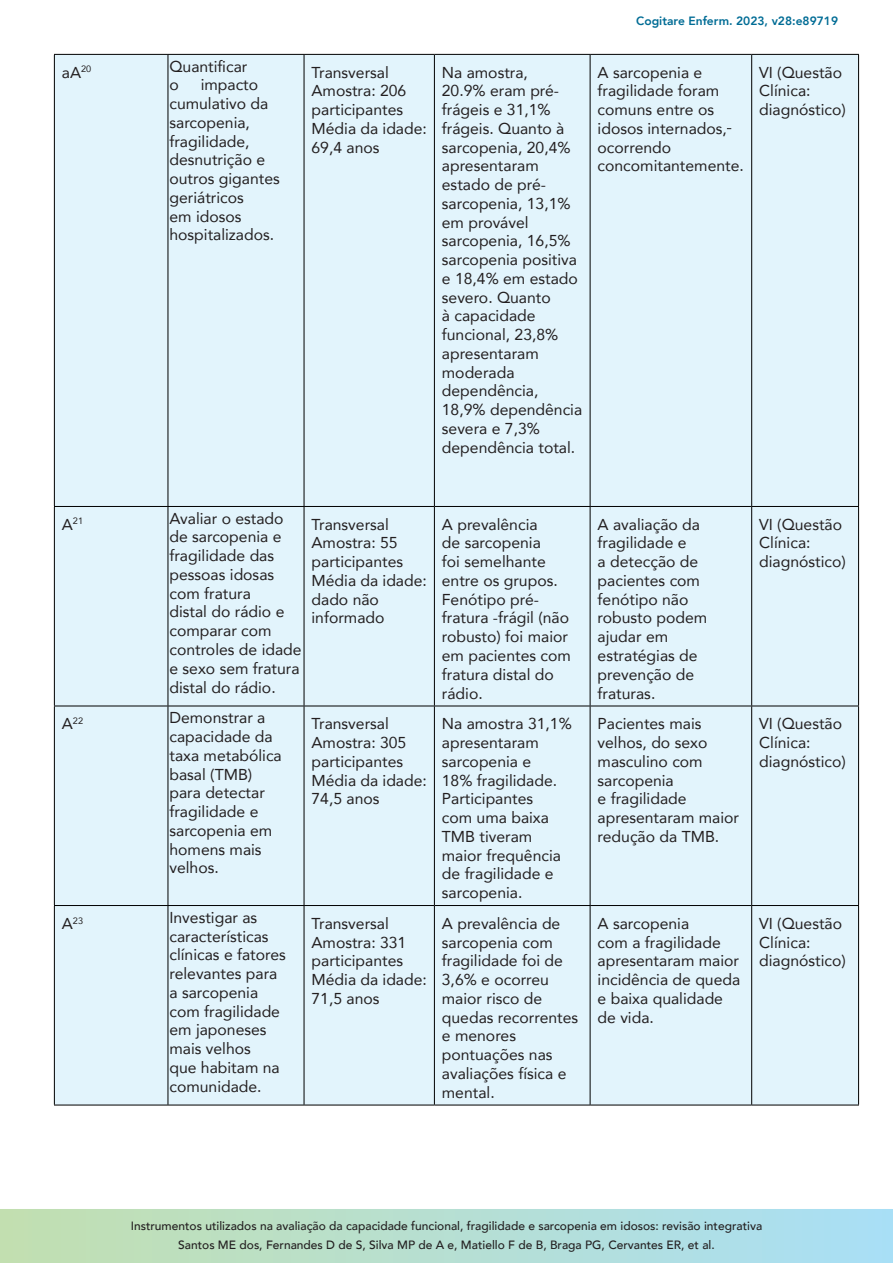
<style>
.page{position:relative;width:893px;height:1263px;background:#fff}
.page>*{position:absolute;margin:0;border:0;box-sizing:border-box;transform-origin:0 0}
.t1{font:15.75px/18.8px "Avenir";color:#231f20}
.t2{font:500 12px/18.6px "Avenir";color:#231f20;text-align:center}
.t3{font:800 12px "Avenir";color:#006c95}
.t4{font:9.15px "Avenir";color:#231f20}
.s1{font-size:15.75px}
</style>
<div class="page">
<svg style="left:0;top:1209px;width:893px;height:54px;background:#b6dfd2"></svg>
<div style="left:55px;top:55px;width:803px;height:1050px;background:#e2f4fc"></div>
<hr style="left:54px;top:54px;width:114px;height:1px;background:#000">
<hr style="left:54px;top:55px;width:1px;height:451px;background:#000">
<hr style="left:168px;top:54px;width:136px;height:1px;background:#000">
<hr style="left:168px;top:55px;width:1px;height:451px;background:#000">
<hr style="left:304px;top:54px;width:130px;height:1px;background:#000">
<hr style="left:304px;top:55px;width:1px;height:451px;background:#000">
<hr style="left:434px;top:54px;width:156px;height:1px;background:#000">
<hr style="left:434px;top:55px;width:1px;height:451px;background:#000">
<hr style="left:590px;top:54px;width:162px;height:1px;background:#000">
<hr style="left:590px;top:55px;width:1px;height:451px;background:#000">
<hr style="left:752px;top:54px;width:107px;height:1px;background:#000">
<hr style="left:751px;top:55px;width:1px;height:451px;background:#000">
<hr style="left:858px;top:55px;width:1px;height:451px;background:#000">
<hr style="left:54px;top:506px;width:114px;height:1px;background:#000">
<hr style="left:54px;top:507px;width:1px;height:199px;background:#000">
<hr style="left:168px;top:506px;width:136px;height:1px;background:#000">
<hr style="left:168px;top:507px;width:1px;height:199px;background:#000">
<hr style="left:304px;top:506px;width:130px;height:1px;background:#000">
<hr style="left:304px;top:507px;width:1px;height:199px;background:#000">
<hr style="left:434px;top:506px;width:156px;height:1px;background:#000">
<hr style="left:434px;top:507px;width:1px;height:199px;background:#000">
<hr style="left:590px;top:506px;width:162px;height:1px;background:#000">
<hr style="left:590px;top:507px;width:1px;height:199px;background:#000">
<hr style="left:752px;top:506px;width:107px;height:1px;background:#000">
<hr style="left:751px;top:507px;width:1px;height:199px;background:#000">
<hr style="left:858px;top:507px;width:1px;height:199px;background:#000">
<hr style="left:54px;top:706px;width:114px;height:1px;background:#000">
<hr style="left:54px;top:706px;width:1px;height:199px;background:#000">
<hr style="left:168px;top:706px;width:136px;height:1px;background:#000">
<hr style="left:168px;top:706px;width:1px;height:199px;background:#000">
<hr style="left:304px;top:706px;width:130px;height:1px;background:#000">
<hr style="left:304px;top:706px;width:1px;height:199px;background:#000">
<hr style="left:434px;top:706px;width:156px;height:1px;background:#000">
<hr style="left:434px;top:706px;width:1px;height:199px;background:#000">
<hr style="left:590px;top:706px;width:162px;height:1px;background:#000">
<hr style="left:590px;top:706px;width:1px;height:199px;background:#000">
<hr style="left:752px;top:706px;width:107px;height:1px;background:#000">
<hr style="left:751px;top:706px;width:1px;height:199px;background:#000">
<hr style="left:858px;top:706px;width:1px;height:199px;background:#000">
<hr style="left:54px;top:905px;width:114px;height:1px;background:#000">
<hr style="left:54px;top:906px;width:1px;height:199px;background:#000">
<hr style="left:168px;top:905px;width:136px;height:1px;background:#000">
<hr style="left:168px;top:906px;width:1px;height:199px;background:#000">
<hr style="left:304px;top:905px;width:130px;height:1px;background:#000">
<hr style="left:304px;top:906px;width:1px;height:199px;background:#000">
<hr style="left:434px;top:905px;width:156px;height:1px;background:#000">
<hr style="left:434px;top:906px;width:1px;height:199px;background:#000">
<hr style="left:590px;top:905px;width:162px;height:1px;background:#000">
<hr style="left:590px;top:906px;width:1px;height:199px;background:#000">
<hr style="left:752px;top:905px;width:107px;height:1px;background:#000">
<hr style="left:751px;top:906px;width:1px;height:199px;background:#000">
<hr style="left:858px;top:906px;width:1px;height:199px;background:#000">
<hr style="left:54px;top:1105px;width:114px;height:1px;background:#000">
<hr style="left:168px;top:1105px;width:136px;height:1px;background:#000">
<hr style="left:304px;top:1105px;width:130px;height:1px;background:#000">
<hr style="left:434px;top:1105px;width:156px;height:1px;background:#000">
<hr style="left:590px;top:1105px;width:162px;height:1px;background:#000">
<hr style="left:752px;top:1105px;width:107px;height:1px;background:#000">
<p class="t1" style="left:62px;top:62px;width:31px">aA<sup>20</sup></p>
<p class="t1" style="left:169px;top:56px;width:79px">Quantificar o</p>
<p class="t1" style="left:169px;top:75px;width:112px;text-indent:31px">impacto cumulativo da sarcopenia, fragilidade, desnutrição e outros gigantes geriátricos<br>em idosos hospitalizados.</p>
<p class="t1" style="left:312px;top:62px;width:79px">Transversal</p>
<p class="t1" style="left:312px;top:81px;width:96px">Amostra: 206 participantes</p>
<p class="t1" style="left:312px;top:119px;width:117px">Média da idade:<br>69,4 anos</p>
<p class="t3" style="left:636px;top:10px;width:203px">Cogitare Enferm. 2023, v28:e89719</p>
<p class="t1" style="left:442px;top:62px;width:142px">Na amostra,<br>20.9% eram pré&shy;frágeis e 31,1% frágeis. Quanto à sarcopenia, 20,4% apresentaram estado de pré&shy;sarcopenia, 13,1% em provável sarcopenia, 16,5% sarcopenia positiva e 18,4% em estado severo. Quanto<br>à capacidade funcional, 23,8% apresentaram moderada dependência,<br>18,9% dependência severa e 7,3% dependência total.</p>
<p class="t1" style="left:598px;top:62px;width:148px">A sarcopenia e fragilidade foram comuns entre os idosos internados, ocorrendo concomitantemente.</p>
<p class="t1" style="left:759px;top:62px;width:88px">VI (Questão<br>Clínica: diagnóstico)</p>
<p class="t4" style="left:62px;top:514px;width:23px"><span class="s1">A</span>21</p>
<p class="t1" style="left:169px;top:508px;width:134px">Avaliar o estado de sarcopenia e fragilidade das pessoas idosas com fratura<br>distal do rádio e comparar com controles de idade e sexo sem fratura distal do rádio.</p>
<p class="t1" style="left:312px;top:514px;width:79px">Transversal</p>
<p class="t1" style="left:312px;top:533px;width:93px">Amostra: 55 participantes</p>
<p class="t1" style="left:312px;top:571px;width:117px">Média da idade: dado não informado</p>
<p class="t4" style="left:62px;top:713px;width:23px"><span class="s1">A</span>22</p>
<p class="t1" style="left:169px;top:708px;width:114px">Demonstrar a capacidade da taxa metabólica basal (TMB) para detectar fragilidade e sarcopenia em homens mais velhos.</p>
<p class="t1" style="left:312px;top:714px;width:79px">Transversal</p>
<p class="t1" style="left:312px;top:733px;width:96px">Amostra: 305 participantes</p>
<p class="t1" style="left:312px;top:770px;width:117px">Média da idade:<br>74,5 anos</p>
<p class="t4" style="left:62px;top:913px;width:23px"><span class="s1">A</span>23</p>
<p class="t1" style="left:169px;top:907px;width:118px">Investigar as características clínicas e fatores relevantes para a sarcopenia com fragilidade em japoneses mais velhos<br>que habitam na comunidade.</p>
<p class="t1" style="left:312px;top:913px;width:79px">Transversal</p>
<p class="t1" style="left:312px;top:932px;width:96px">Amostra: 331 participantes</p>
<p class="t1" style="left:312px;top:970px;width:117px">Média da idade:<br>71,5 anos</p>
<p class="t1" style="left:442px;top:514px;width:130px">A prevalência<br>de sarcopenia<br>foi semelhante entre os grupos.<br>Fenótipo pré&shy;fratura -frágil (não robusto) foi maior em pacientes com fratura distal do rádio.</p>
<p class="t1" style="left:598px;top:514px;width:111px">A avaliação da fragilidade e<br>a detecção de pacientes com fenótipo não robusto podem ajudar em estratégias de prevenção de fraturas.</p>
<p class="t1" style="left:759px;top:514px;width:88px">VI (Questão<br>Clínica: diagnóstico)</p>
<p class="t1" style="left:442px;top:714px;width:131px">Na amostra 31,1% apresentaram sarcopenia e<br>18% fragilidade.<br>Participantes<br>com uma baixa<br>TMB tiveram maior frequência de fragilidade e sarcopenia.</p>
<p class="t1" style="left:598px;top:714px;width:143px">Pacientes mais velhos, do sexo masculino com sarcopenia<br>e fragilidade apresentaram maior redução da TMB.</p>
<p class="t1" style="left:759px;top:714px;width:88px">VI (Questão<br>Clínica: diagnóstico)</p>
<p class="t1" style="left:442px;top:913px;width:138px">A prevalência de sarcopenia com fragilidade foi de<br>3,6% e ocorreu maior risco de quedas recorrentes e menores pontuações nas avaliações física e mental.</p>
<p class="t1" style="left:598px;top:913px;width:144px">A sarcopenia<br>com a fragilidade apresentaram maior incidência de queda e baixa qualidade de vida.</p>
<p class="t1" style="left:759px;top:913px;width:88px">VI (Questão<br>Clínica: diagnóstico)</p>
<p class="t2" style="left:131px;top:1216px;width:633px">Instrumentos utilizados na avaliação da capacidade funcional, fragilidade e sarcopenia em idosos: revisão integrativa<br>Santos ME dos, Fernandes D de S, Silva MP de A e, Matiello F de B, Braga PG, Cervantes ER, et al.</p>
</div>
